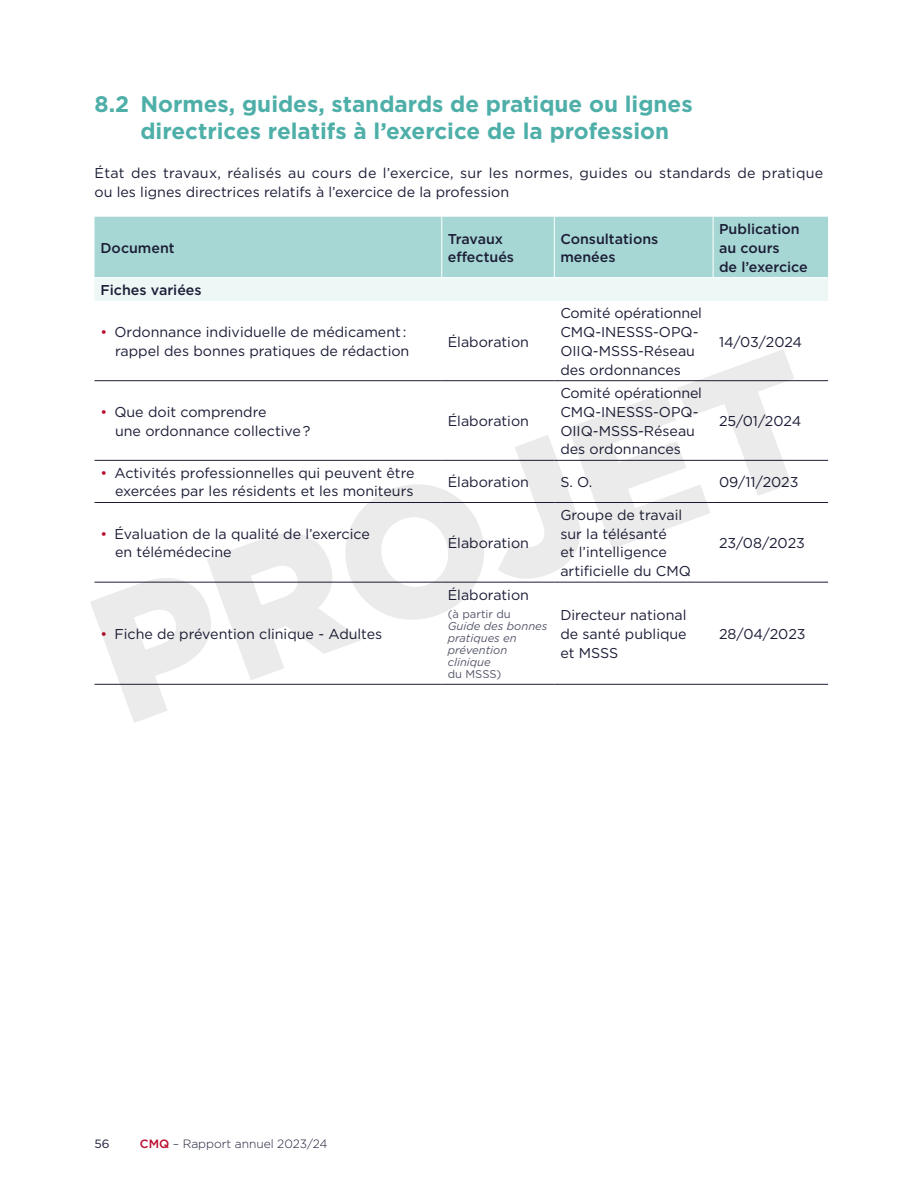
<style>
.page{position:relative;width:918px;height:1188px;background:#fff}
.page>*{position:absolute;margin:0;border:0;box-sizing:border-box;transform-origin:0 0}
.t1{font:700 22.5px/27px "Gotham";color:#4eafa9}
.Texte_courant_-_justifié{font:14.25px/18.8px "Gotham";color:#1b1d36}
.Texte_courant{font:14.25px/18.8px "Gotham";color:#1b1d36}
.Texte_tableau_-_bleu{font:500 14.25px/18.8px "Gotham";color:#1b1d36}
.t2{font:300 12px "Gotham";color:#1b1d36}
.t3{font:12px "Gotham";color:#1b1d36}
.Texte_courant-2{font:italic 11.25px/12px "Gotham";color:#545568}
.s1{color:#ba0c2f}
.s2{font-style:normal}
.s3{font-weight:500;color:#ba0c2f}
</style>
<div class="page">
<div style="left:94px;top:217px;width:734px;height:60px;background:#a7d7d4"></div>
<div style="left:95px;top:278px;width:733px;height:23px;background:#edf7f6"></div>
<hr style="left:441px;top:217px;width:1px;height:60px;background:#fff">
<hr style="left:554px;top:217px;width:1px;height:60px;background:#fff">
<hr style="left:713px;top:217px;width:1px;height:60px;background:#fff">
<hr style="left:713px;top:380px;width:115px;height:1px;background:#1b1d36">
<hr style="left:713px;top:460px;width:115px;height:1px;background:#1b1d36">
<hr style="left:713px;top:502px;width:115px;height:1px;background:#1b1d36">
<hr style="left:713px;top:582px;width:115px;height:1px;background:#1b1d36">
<hr style="left:713px;top:684px;width:115px;height:1px;background:#1b1d36">
<svg style="left:90px;top:349px;width:704px;height:374px"></svg>
<p class="t1" style="left:140px;top:91px;width:554px;text-indent:-46px">8.2 Normes, guides, standards de pratique ou lignes directrices relatifs à l’exercice de la profession</p>
<p class="Texte_courant_-_justifié" style="left:94px;top:164px;width:730px">État des travaux, réalisés au cours de l’exercice, sur les normes, guides ou standards de pratique ou les lignes directrices relatifs à l’exercice de la profession</p>
<p class="Texte_tableau_-_bleu" style="left:100px;top:238px;width:76px">Document</p>
<p class="Texte_tableau_-_bleu" style="left:448px;top:229px;width:68px">Travaux effectués</p>
<p class="Texte_tableau_-_bleu" style="left:560px;top:229px;width:100px">Consultations menées</p>
<p class="Texte_tableau_-_bleu" style="left:719px;top:220px;width:90px">Publication au cours<br>de l’exercice</p>
<p class="Texte_tableau_-_bleu" style="left:100px;top:280px;width:103px">Fiches variées</p>
<p class="Texte_courant_-_justifié" style="left:100px;top:322px;width:310px;text-align:right"><span class="s1">•</span> Ordonnance individuelle de médicament : rappel des bonnes pratiques de rédaction</p>
<p class="Texte_courant" style="left:448px;top:332px;width:83px">Élaboration</p>
<p class="Texte_courant" style="left:560px;top:304px;width:143px">Comité opérationnel<br>CMQ-INESSS-OPQ-<br>OIIQ-MSSS-Réseau des ordonnances</p>
<p class="Texte_courant" style="left:719px;top:332px;width:85px">14/03/2024</p>
<p class="Texte_courant_-_justifié" style="left:115px;top:402px;width:197px;text-indent:-15px"><span class="s1">•</span> Que doit comprendre<br>une ordonnance collective ?</p>
<p class="Texte_courant" style="left:448px;top:412px;width:83px">Élaboration</p>
<p class="Texte_courant" style="left:560px;top:383px;width:143px">Comité opérationnel<br>CMQ-INESSS-OPQ-<br>OIIQ-MSSS-Réseau des ordonnances</p>
<p class="Texte_courant" style="left:719px;top:412px;width:84px">25/01/2024</p>
<p class="Texte_courant_-_justifié" style="left:100px;top:463px;width:316px;text-align:right"><span class="s1">•</span> Activités professionnelles qui peuvent être exercées par les résidents et les moniteurs</p>
<p class="Texte_courant" style="left:448px;top:472px;width:83px">Élaboration</p>
<p class="Texte_courant" style="left:560px;top:472px;width:33px">S. O.</p>
<p class="Texte_courant" style="left:719px;top:472px;width:81px">09/11/2023</p>
<p class="Texte_courant_-_justifié" style="left:115px;top:524px;width:256px;text-indent:-15px"><span class="s1">•</span> Évaluation de la qualité de l’exercice en télémédecine</p>
<p class="Texte_courant" style="left:448px;top:533px;width:83px">Élaboration</p>
<p class="Texte_courant" style="left:560px;top:505px;width:132px">Groupe de travail sur la télésanté<br>et l’intelligence artificielle du CMQ</p>
<p class="Texte_courant" style="left:719px;top:533px;width:87px">23/08/2023</p>
<p class="Texte_courant_-_justifié" style="left:100px;top:624px;width:283px"><span class="s1">•</span> Fiche de prévention clinique - Adultes</p>
<p class="Texte_courant" style="left:448px;top:585px;width:83px">Élaboration</p>
<p class="Texte_courant-2" style="left:448px;top:608px;width:101px"><span class="s2">(à partir du<br></span>Guide des bonnes pratiques en prévention clinique<br><span class="s2">du MSSS)</span></p>
<p class="Texte_courant" style="left:560px;top:605px;width:128px;text-align:justify">Directeur national de santé publique et MSSS</p>
<p class="Texte_courant" style="left:719px;top:624px;width:88px">28/04/2023</p>
<p class="t3" style="left:94px;top:1136px;width:17px">56</p>
<p class="t2" style="left:140px;top:1136px;width:189px"><span class="s3">CMQ</span> – Rapport annuel 2023/24</p>
</div>
